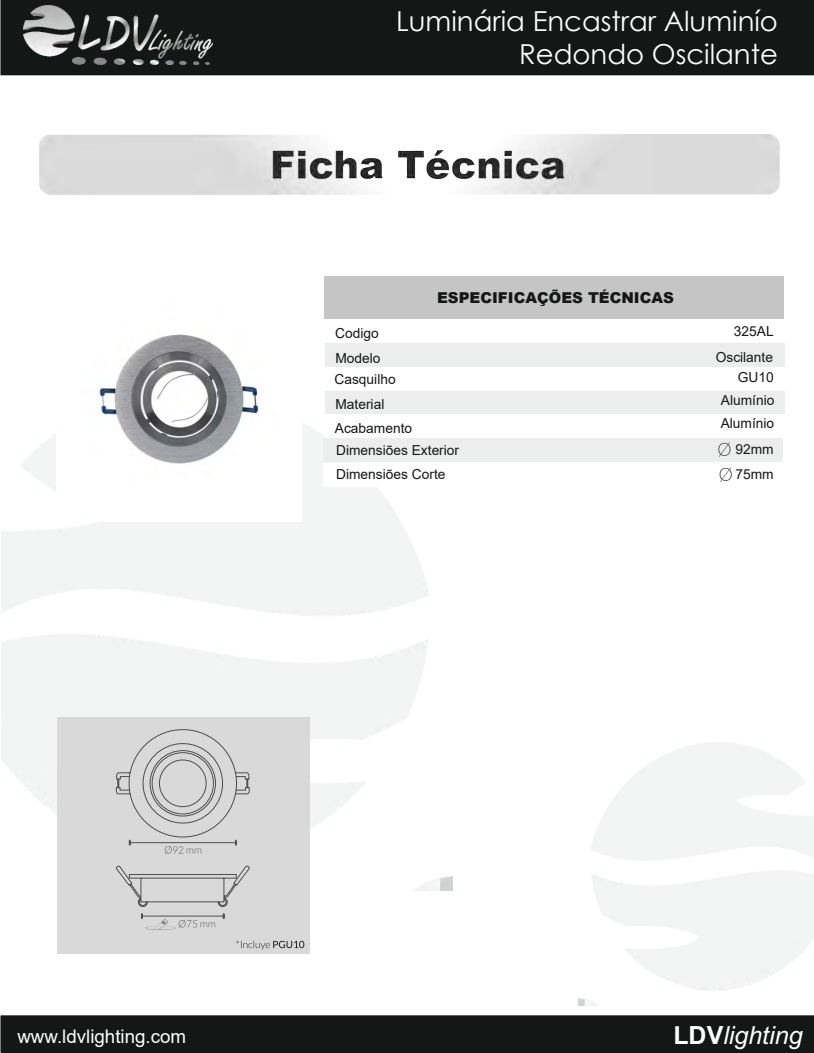
<style>
.page{position:relative;width:814px;height:1053px;background:#fff}
.page>*{position:absolute;margin:0;border:0;box-sizing:border-box;transform-origin:0 0}
.t1{font:27.5px/33px "Century Gothic";color:#fff;text-align:right}
.t2{font:italic 25px "Arial";color:#fff}
.t3{font:18.75px "Arial";color:#fff}
.t4{font:900 15px "Arial";color:#151616}
.t5{font:13.75px/23.9px "Arial";color:#151616}
.t6{font:13.75px "Arial";color:#151616}
.s1{font-style:inherit}
.s2{font-weight:700;font-style:normal}
</style>
<div class="page">
<svg style="left:1px;top:75px;width:813px;height:423px"></svg>
<div style="left:304px;top:119px;width:488px;height:60px;background:#fff;border:1px solid #d9d9da;border-radius:11px"></div>
<div style="left:52px;top:119px;width:516px;height:60px;background:#fff;border:1px solid #d9d9da;border-radius:11px"></div>
<div style="left:325px;top:276px;width:459px;height:43px;background:#c5c5c5"></div>
<div style="left:0;top:0;width:814px;height:75px;background:#151616"></div>
<img style="left:23px;top:5px;width:189px;height:60px">
<div style="left:1px;top:1015px;width:813px;height:37px;background:#151616"></div>
<div style="left:57px;top:717px;width:252px;height:237px;background:#d9d9da"></div>
<img style="left:39px;top:134px;width:740px;height:61px">
<img style="left:56px;top:276px;width:245px;height:222px">
<div style="left:325px;top:321px;width:459px;height:23px;background:#fff"></div>
<div style="left:325px;top:343px;width:459px;height:24px;background:#eceded"></div>
<div style="left:325px;top:390px;width:459px;height:23px;background:#eceded"></div>
<div style="left:323px;top:438px;width:459px;height:24px;background:#eceded"></div>
<div style="left:325px;top:414px;width:459px;height:23px;background:#fff"></div>
<div style="left:325px;top:367px;width:459px;height:23px;background:#fff"></div>
<div style="left:324px;top:463px;width:459px;height:24px;background:#fff"></div>
<svg style="left:719px;top:467px;width:13px;height:14px"></svg>
<svg style="left:718px;top:442px;width:13px;height:14px"></svg>
<svg style="left:236px;top:940px;width:68px;height:9px"></svg>
<svg style="left:116px;top:865px;width:134px;height:42px"></svg>
<svg style="left:116px;top:729px;width:134px;height:125px"></svg>
<hr style="left:142px;top:915px;width:82px;height:1px;background:#4e4e4d">
<svg style="left:141px;top:914px;width:74px;height:15px"></svg>
<h1 class="t1" style="left:396px;top:4px;width:383px">Luminária Encastrar Aluminío<br>Redondo Oscilante</h1>
<p class="t4" style="left:437px;top:287px;width:238px">ESPECIFICAÇÕES TÉCNICAS</p>
<p class="t6" style="left:734px;top:322px;width:41px">325AL</p>
<p class="t5" style="left:738px;top:365px;width:37px">GU10</p>
<p class="t5" style="left:335px;top:320px;width:47px;line-height:25.8px">Codigo<br>Modelo</p>
<p class="t5" style="left:335px;top:392px;width:79px">Material<br>Acabamento</p>
<p class="t5" style="left:721px;top:388px;width:55px">Alum<span class="s1">í</span>nio</p>
<p class="t6" style="left:735px;top:440px;width:40px">92<span class="s1">mm</span></p>
<p class="t6" style="left:716px;top:348px;width:59px">Oscilante</p>
<p class="t5" style="left:334px;top:367px;width:63px">Casquilho</p>
<p class="t6" style="left:721px;top:414px;width:55px">Alumínio</p>
<p class="t5" style="left:336px;top:438px;width:125px">Dimensiões Exterior<br>Dimensiões Corte</p>
<p class="t6" style="left:735px;top:464px;width:40px">75<span class="s1">mm</span></p>
<h3 class="t3" style="left:17px;top:1023px;width:170px">www.ldvlighting.com</h3>
<h2 class="t2" style="left:673px;top:1026px;width:131px"><span class="s2">LDV</span>lighting</h2>
</div>
